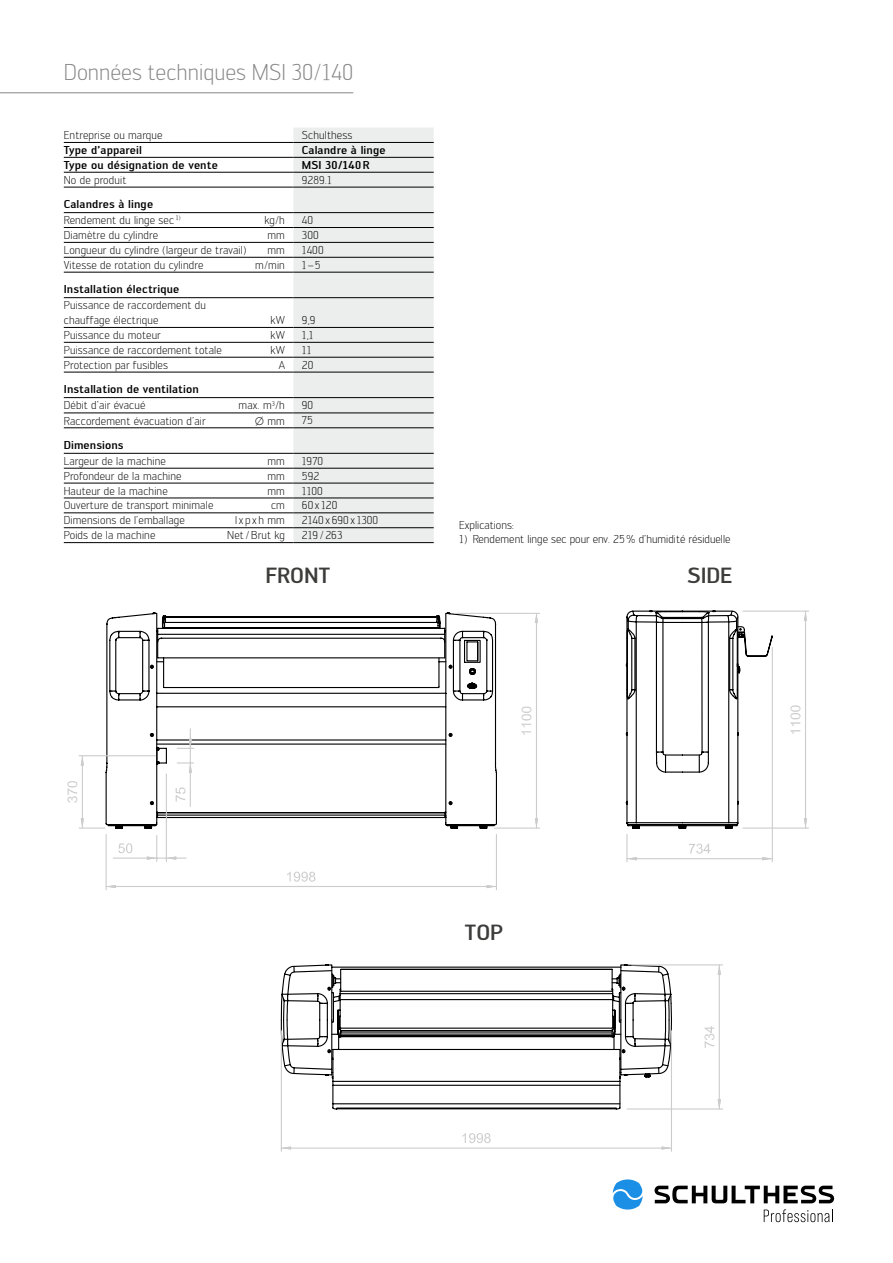
<style>
.page{position:relative;width:893px;height:1263px;background:#fff}
.page>*{position:absolute;margin:0;border:0;box-sizing:border-box;transform-origin:0 0}
.t1{font:300 22.5px "Engel";color:#868686}
.t2{font:500 21.6px "Engel";letter-spacing:-.005em;color:#3c3c3b}
.t3{font:300 11.25px/15.8px "Engel";letter-spacing:.01em;color:#000}
.t4{font:500 11.25px "Engel";letter-spacing:.01em;color:#000}
.s1{font-weight:500}
</style>
<div class="page">
<svg style="left:764px;top:1209px;width:69px;height:13px"></svg>
<svg style="left:654px;top:1186px;width:180px;height:17px"></svg>
<svg style="left:613px;top:1179px;width:30px;height:30px"></svg>
<hr style="left:79px;top:755px;width:77px;height:1px;background:#ccc">
<hr style="left:79px;top:827px;width:26px;height:2px;background:#ccc">
<hr style="left:82px;top:765px;width:1px;height:53px;background:#ccc">
<svg style="left:81px;top:756px;width:3px;height:9px"></svg>
<svg style="left:81px;top:818px;width:3px;height:10px"></svg>
<svg style="left:67px;top:781px;width:10px;height:22px"></svg>
<hr style="left:494px;top:827px;width:46px;height:2px;background:#ccc">
<hr style="left:457px;top:613px;width:83px;height:1px;background:#ccc">
<hr style="left:536px;top:623px;width:1px;height:195px;background:#ccc">
<svg style="left:535px;top:818px;width:3px;height:10px"></svg>
<svg style="left:535px;top:614px;width:3px;height:9px"></svg>
<svg style="left:521px;top:707px;width:10px;height:28px"></svg>
<svg style="left:106px;top:612px;width:392px;height:249px"></svg>
<hr style="left:106px;top:834px;width:1px;height:56px;background:#ccc">
<hr style="left:496px;top:834px;width:1px;height:56px;background:#ccc">
<hr style="left:116px;top:886px;width:371px;height:1px;background:#ccc">
<svg style="left:106px;top:885px;width:10px;height:3px"></svg>
<svg style="left:487px;top:885px;width:9px;height:3px"></svg>
<svg style="left:287px;top:872px;width:28px;height:10px"></svg>
<hr style="left:743px;top:611px;width:66px;height:1px;background:#ccc">
<hr style="left:743px;top:827px;width:66px;height:2px;background:#ccc">
<hr style="left:805px;top:621px;width:1px;height:197px;background:#ccc">
<svg style="left:804px;top:611px;width:3px;height:10px"></svg>
<svg style="left:804px;top:818px;width:3px;height:10px"></svg>
<svg style="left:790px;top:705px;width:10px;height:29px"></svg>
<svg style="left:625px;top:610px;width:149px;height:252px"></svg>
<svg style="left:280px;top:964px;width:393px;height:146px"></svg>
<hr style="left:281px;top:1031px;width:1px;height:120px;background:#ccc">
<hr style="left:671px;top:1031px;width:1px;height:120px;background:#ccc">
<hr style="left:291px;top:1147px;width:371px;height:2px;background:#ccc">
<svg style="left:282px;top:1146px;width:9px;height:3px"></svg>
<svg style="left:662px;top:1146px;width:9px;height:3px"></svg>
<svg style="left:462px;top:1133px;width:29px;height:10px"></svg>
<hr style="left:632px;top:964px;width:91px;height:1px;background:#ccc">
<hr style="left:627px;top:1108px;width:96px;height:1px;background:#ccc">
<hr style="left:719px;top:975px;width:1px;height:124px;background:#ccc">
<svg style="left:718px;top:965px;width:3px;height:10px"></svg>
<svg style="left:718px;top:1099px;width:3px;height:10px"></svg>
<svg style="left:704px;top:1026px;width:10px;height:22px"></svg>
<hr style="left:0;top:93px;width:353px;height:1px;background:#868686">
<div style="left:293px;top:128px;width:141px;height:414px;background:#eceded"></div>
<hr style="left:64px;top:142px;width:229px;height:1px;background:#000">
<hr style="left:293px;top:142px;width:141px;height:1px;background:#000">
<hr style="left:64px;top:157px;width:229px;height:1px;background:#000">
<hr style="left:64px;top:172px;width:229px;height:1px;background:#000">
<hr style="left:293px;top:157px;width:141px;height:1px;background:#000">
<hr style="left:293px;top:172px;width:141px;height:1px;background:#000">
<hr style="left:64px;top:187px;width:229px;height:1px;background:#000">
<hr style="left:293px;top:187px;width:141px;height:1px;background:#000">
<hr style="left:64px;top:212px;width:229px;height:1px;background:#000">
<hr style="left:293px;top:212px;width:141px;height:1px;background:#000">
<hr style="left:64px;top:227px;width:229px;height:1px;background:#000">
<hr style="left:293px;top:227px;width:141px;height:1px;background:#000">
<hr style="left:64px;top:242px;width:229px;height:1px;background:#000">
<hr style="left:293px;top:242px;width:141px;height:1px;background:#000">
<hr style="left:64px;top:257px;width:229px;height:1px;background:#000">
<hr style="left:293px;top:257px;width:141px;height:1px;background:#000">
<hr style="left:64px;top:272px;width:229px;height:1px;background:#000">
<hr style="left:293px;top:272px;width:141px;height:1px;background:#000">
<hr style="left:64px;top:297px;width:229px;height:1px;background:#000">
<hr style="left:293px;top:297px;width:141px;height:1px;background:#000">
<hr style="left:64px;top:327px;width:229px;height:1px;background:#000">
<hr style="left:293px;top:327px;width:141px;height:1px;background:#000">
<hr style="left:64px;top:342px;width:229px;height:1px;background:#000">
<hr style="left:293px;top:342px;width:141px;height:1px;background:#000">
<hr style="left:64px;top:357px;width:229px;height:1px;background:#000">
<hr style="left:293px;top:357px;width:141px;height:1px;background:#000">
<hr style="left:64px;top:372px;width:229px;height:1px;background:#000">
<hr style="left:293px;top:372px;width:141px;height:1px;background:#000">
<hr style="left:64px;top:397px;width:229px;height:1px;background:#000">
<hr style="left:293px;top:397px;width:141px;height:1px;background:#000">
<hr style="left:64px;top:413px;width:229px;height:1px;background:#000">
<hr style="left:293px;top:413px;width:141px;height:1px;background:#000">
<hr style="left:64px;top:427px;width:229px;height:1px;background:#000">
<hr style="left:293px;top:427px;width:141px;height:1px;background:#000">
<hr style="left:64px;top:453px;width:229px;height:1px;background:#000">
<hr style="left:293px;top:453px;width:141px;height:1px;background:#000">
<hr style="left:64px;top:468px;width:229px;height:1px;background:#000">
<hr style="left:293px;top:468px;width:141px;height:1px;background:#000">
<hr style="left:64px;top:483px;width:229px;height:1px;background:#000">
<hr style="left:293px;top:483px;width:141px;height:1px;background:#000">
<hr style="left:64px;top:498px;width:229px;height:1px;background:#000">
<hr style="left:293px;top:498px;width:141px;height:1px;background:#000">
<hr style="left:64px;top:513px;width:229px;height:1px;background:#000">
<hr style="left:64px;top:527px;width:229px;height:1px;background:#000">
<hr style="left:64px;top:542px;width:229px;height:1px;background:#000">
<hr style="left:293px;top:513px;width:141px;height:1px;background:#000">
<hr style="left:293px;top:527px;width:141px;height:1px;background:#000">
<hr style="left:293px;top:542px;width:141px;height:1px;background:#000">
<h1 class="t1" style="left:64px;top:64px;width:291px">Données techniques MSI 30/140</h1>
<p class="t3" style="left:64px;top:128px;width:100px">Entreprise ou marque</p>
<p class="t3" style="left:302px;top:128px;width:52px">Schulthess</p>
<p class="t4" style="left:64px;top:146px;width:80px">Type d’appareil</p>
<p class="t4" style="left:302px;top:146px;width:85px">Calandre à linge</p>
<p class="t4" style="left:64px;top:160px;width:156px">Type ou désignation de vente</p>
<p class="t4" style="left:302px;top:160px;width:69px">MSI 30/140 R</p>
<p class="t3" style="left:64px;top:173px;width:64px">No de produit</p>
<p class="t3" style="left:302px;top:173px;width:31px">9289.1</p>
<p class="t3" style="left:64px;top:198px;width:118px"><span class="s1">Calandres à linge<br></span>Rendement du linge sec <sup>1)</sup></p>
<p class="t3" style="left:264px;top:213px;width:22px">kg/h</p>
<p class="t3" style="left:302px;top:213px;width:13px">40</p>
<p class="t3" style="left:64px;top:228px;width:96px">Diamètre du cylindre</p>
<p class="t3" style="left:267px;top:228px;width:19px">mm</p>
<p class="t3" style="left:302px;top:228px;width:18px">300</p>
<p class="t3" style="left:64px;top:243px;width:184px">Longueur du cylindre (largeur de travail)</p>
<p class="t3" style="left:267px;top:243px;width:19px">mm</p>
<p class="t3" style="left:302px;top:243px;width:23px">1400</p>
<p class="t3" style="left:64px;top:258px;width:141px">Vitesse de rotation du cylindre</p>
<p class="t3" style="left:255px;top:258px;width:31px">m/min</p>
<p class="t3" style="left:302px;top:258px;width:20px">1–5</p>
<p class="t4" style="left:64px;top:285px;width:117px">Installation électrique</p>
<p class="t3" style="left:64px;top:299px;width:144px;line-height:15px">Puissance de raccordement du chauffage électrique</p>
<p class="t3" style="left:270px;top:313px;width:16px">kW</p>
<p class="t3" style="left:302px;top:313px;width:15px">9,9</p>
<p class="t3" style="left:64px;top:328px;width:99px">Puissance du moteur</p>
<p class="t3" style="left:270px;top:328px;width:16px">kW</p>
<p class="t3" style="left:302px;top:328px;width:13px">1,1</p>
<p class="t3" style="left:64px;top:343px;width:159px">Puissance de raccordement totale</p>
<p class="t3" style="left:270px;top:343px;width:16px">kW</p>
<p class="t3" style="left:302px;top:343px;width:11px">11</p>
<p class="t3" style="left:64px;top:358px;width:106px">Protection par fusibles</p>
<p class="t3" style="left:279px;top:358px;width:8px">A</p>
<p class="t3" style="left:302px;top:358px;width:13px">20</p>
<p class="t4" style="left:64px;top:385px;width:136px">Installation de ventilation</p>
<p class="t3" style="left:64px;top:399px;width:83px">Débit d’air évacué</p>
<p class="t3" style="left:239px;top:399px;width:48px">max. m<sup>3</sup>/h</p>
<p class="t3" style="left:302px;top:399px;width:13px">90</p>
<p class="t3" style="left:64px;top:414px;width:143px">Raccordement évacuation d’air</p>
<p class="t3" style="left:267px;top:414px;width:19px">mm</p>
<p class="t3" style="left:302px;top:414px;width:12px">75</p>
<p class="t4" style="left:64px;top:441px;width:61px">Dimensions</p>
<p class="t3" style="left:64px;top:454px;width:104px">Largeur de la machine</p>
<p class="t3" style="left:267px;top:454px;width:19px">mm</p>
<p class="t3" style="left:302px;top:454px;width:23px">1970</p>
<p class="t3" style="left:64px;top:469px;width:119px">Profondeur de la machine</p>
<p class="t3" style="left:267px;top:469px;width:19px">mm</p>
<p class="t3" style="left:302px;top:469px;width:19px">592</p>
<p class="t3" style="left:64px;top:484px;width:105px">Hauteur de la machine</p>
<p class="t3" style="left:267px;top:484px;width:19px">mm</p>
<p class="t3" style="left:302px;top:484px;width:22px">1100</p>
<p class="t3" style="left:64px;top:499px;width:151px">Ouverture de transport minimale</p>
<p class="t3" style="left:271px;top:499px;width:15px">cm</p>
<p class="t3" style="left:302px;top:499px;width:37px">60 x 120</p>
<p class="t3" style="left:64px;top:514px;width:123px">Dimensions de l’emballage</p>
<p class="t3" style="left:235px;top:514px;width:51px">l x p x h mm</p>
<p class="t3" style="left:302px;top:514px;width:78px">2140 x 690 x 1300</p>
<p class="t3" style="left:64px;top:528px;width:93px">Poids de la machine</p>
<p class="t3" style="left:227px;top:528px;width:59px">Net / Brut kg</p>
<p class="t3" style="left:302px;top:528px;width:42px">219 /263</p>
<p class="t3" style="left:459px;top:518px;width:56px">Explications:</p>
<p class="t3" style="left:459px;top:532px;width:273px">1) Rendement linge sec pour env. 25 % d’humidité résiduelle</p>
<h2 class="t2" style="left:265px;top:563px;width:66px">FRONT</h2>
<h2 class="t2" style="left:687px;top:563px;width:46px">SIDE</h2>
<h2 class="t2" style="left:465px;top:919px;width:40px">TOP</h2>
</div>
